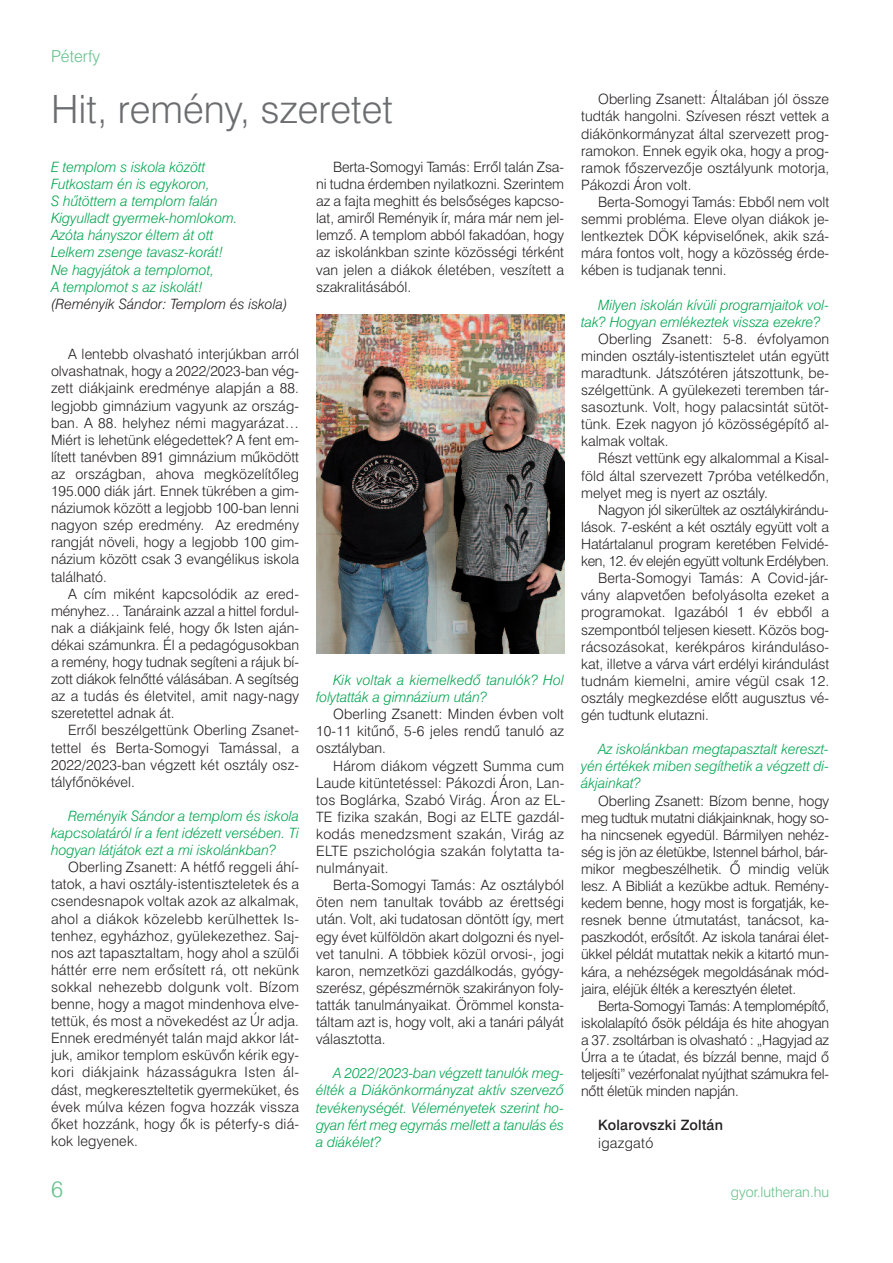
<style>
.page{position:relative;width:893px;height:1263px;background:#fff}
.page>*{position:absolute;margin:0;border:0;box-sizing:border-box;transform-origin:0 0}
.t1{font:39px "Swiss 721 Light HU Normal";color:#6c6d70}
.t2{font:22.5px "Swiss 721 Light HU Normal";color:#65c18b}
.t3{font:16.5px "Swiss 721 Light HU Normal";color:#65c18b}
.t4{font:14.25px/17.1px "Swiss 721 Light HU Normal";color:#231f20;text-align:justify}
.t5{font:14.25px/17.1px "Swiss 721 Light HU Italic";color:#00a54f;text-align:justify}
.t6{font:14.25px "Swiss 721 Light HU Normal";letter-spacing:-.025em;color:#231f20}
.t7{font:14.25px "Swiss 721 Light HU Normal";letter-spacing:-.02em;color:#231f20}
.t8{font:14.25px "Swiss 721 Light HU Italic";color:#231f20}
.t9{font:14.25px "Swiss 721 Medium HU Normal";letter-spacing:.02em;color:#231f20}
.t10{font:14.25px "Swiss 721 Light HU Normal";color:#65c18b}
.t11{font:14.25px "Swiss 721 Light HU Normal";letter-spacing:.02em;color:#231f20}
</style>
<div class="page">
<img style="left:316px;top:315px;width:248px;height:338px">
<p class="t3" style="left:51px;top:46px;width:51px">Péterfy</p>
<h1 class="t1" style="left:51px;top:87px;width:343px">Hit, remény, szeretet</h1>
<p class="t5" style="left:51px;top:158px;width:188px;text-align:left">E templom s iskola között<br>Futkostam én is egykoron,<br>S hûtöttem a templom falán<br>Kigyulladt gyermek-homlokom.<br>Azóta hányszor éltem át ott<br>Lelkem zsenge tavasz-korát!<br>Ne hagyjátok a templomot,<br>A templomot s az iskolát!</p>
<p class="t8" style="left:51px;top:295px;width:238px">(Reményik Sándor: Templom és iskola)</p>
<p class="t4" style="left:316px;top:158px;width:250px;text-indent:17px">Berta-Somogyi Tamás: Errôl talán Zsa&shy;ni tudna érdemben nyilatkozni. Szerintem az a fajta meghitt és belsôséges kapcso&shy;lat, amirôl Reményik ír, mára már nem jel&shy;lemzô. A templom abból fakadóan, hogy az iskolánkban szinte közösségi térként van jelen a diákok életében, veszített a szakralitásából.</p>
<p class="t4" style="left:51px;top:346px;width:250px;text-indent:17px">A lentebb olvasható interjúkban arról olvashatnak, hogy a 2022/2023-ban vég&shy;zett diákjaink eredménye alapján a 88. legjobb gimnázium vagyunk az ország&shy;ban. A 88. helyhez némi magyarázat… Miért is lehetünk elégedettek? A fent em&shy;lített tanévben 891 gimnázium mûködött az országban, ahova megközelítôleg 195.000 diák járt. Ennek tükrében a gim&shy;náziumok között a legjobb 100-ban lenni nagyon szép eredmény. Az eredmény rangját növeli, hogy a legjobb 100 gim&shy;názium között csak 3 evangélikus iskola található.</p>
<p class="t4" style="left:51px;top:585px;width:250px;text-indent:17px">A cím miként kapcsolódik az ered&shy;ményhez… Tanáraink azzal a hittel fordul&shy;nak a diákjaink felé, hogy ôk Isten aján&shy;dékai számunkra. Él a pedagógusokban a remény, hogy tudnak segíteni a rájuk bí&shy;zott diákok felnôtté válásában. A segítség az a tudás és életvitel, amit nagy-nagy szeretettel adnak át.</p>
<p class="t4" style="left:51px;top:722px;width:250px;text-indent:17px">Errôl beszélgettünk Oberling Zsanet&shy;tettel és Berta-Somogyi Tamással, a 2022/2023-ban végzett két osztály osz&shy;tályfônökével.</p>
<p class="t5" style="left:51px;top:807px;width:250px;text-indent:17px">Reményik Sándor a templom és iskola kapcsolatáról ír a fent idézett versében. Ti hogyan látjátok ezt a mi iskolánkban?</p>
<p class="t4" style="left:51px;top:859px;width:250px;text-indent:17px">Oberling Zsanett: A hétfô reggeli áhí&shy;tatok, a havi osztály-istentiszteletek és a csendesnapok voltak azok az alkalmak, ahol a diákok közelebb kerülhettek Is&shy;tenhez, egyházhoz, gyülekezethez. Saj&shy;nos azt tapasztaltam, hogy ahol a szülôi háttér erre nem erôsített rá, ott nekünk sokkal nehezebb dolgunk volt. Bízom benne, hogy a magot mindenhova elve&shy;tettük, és most a növekedést az Úr adja.<br>Ennek eredményét talán majd akkor lát&shy;juk, amikor templom esküvôn kérik egy&shy;kori diákjaink házasságukra Isten ál&shy;dást, megkereszteltetik gyermeküket, és évek múlva kézen fogva hozzák vissza ôket hozzánk, hogy ôk is péterfy-s diá&shy;kok legyenek.</p>
<p class="t5" style="left:316px;top:671px;width:250px;text-indent:17px">Kik voltak a kiemelkedô tanulók? Hol folytatták a gimnázium után?</p>
<p class="t4" style="left:316px;top:706px;width:250px;text-indent:17px">Oberling Zsanett: Minden évben volt 10-11 kitûnô, 5-6 jeles rendû tanuló az osztályban.</p>
<p class="t4" style="left:316px;top:757px;width:251px;text-indent:17px">Három diákom végzett Summa cum Laude kitüntetéssel: Pákozdi Áron, Lan&shy;tos Boglárka, Szabó Virág. Áron az EL-TE fizika szakán, Bogi az ELTE gazdál&shy;kodás menedzsment szakán, Virág az ELTE pszichológia szakán folytatta ta&shy;nulmányait.</p>
<p class="t4" style="left:316px;top:877px;width:250px;text-indent:17px">Berta-Somogyi Tamás: Az osztályból öten nem tanultak tovább az érettségi után. Volt, aki tudatosan döntött így, mert egy évet külföldön akart dolgozni és nyel&shy;vet tanulni. A többiek közül orvosi-, jogi karon, nemzetközi gazdálkodás, gyógy&shy;szerész, gépészmérnök szakirányon foly&shy;tatták tanulmányaikat. Örömmel konsta&shy;táltam azt is, hogy volt, aki a tanári pályát választotta.</p>
<p class="t5" style="left:316px;top:1065px;width:250px;text-indent:17px">A 2022/2023-ban végzett tanulók meg&shy;élték a Diákönkormányzat aktív szervezô tevékenységét. Véleményetek szerint ho&shy;gyan fért meg egymás mellett a tanulás és a diákélet?</p>
<p class="t4" style="left:581px;top:91px;width:250px;text-indent:17px">Oberling Zsanett: Általában jól össze tudták hangolni. Szívesen részt vettek a diákönkormányzat által szervezett prog&shy;ramokon. Ennek egyik oka, hogy a prog&shy;ramok fôszervezôje osztályunk motorja, Pákozdi Áron volt.</p>
<p class="t4" style="left:581px;top:193px;width:250px;text-indent:17px">Berta-Somogyi Tamás: Ebbôl nem volt semmi probléma. Eleve olyan diákok je&shy;lentkeztek DÖK képviselônek, akik szá&shy;mára fontos volt, hogy a közösség érde&shy;kében is tudjanak tenni.</p>
<p class="t5" style="left:581px;top:296px;width:250px;text-indent:17px">Milyen iskolán kívüli programjaitok vol&shy;tak? Hogyan emlékeztek vissza ezekre?</p>
<p class="t4" style="left:581px;top:330px;width:250px;text-indent:17px">Oberling Zsanett: 5-8. évfolyamon minden osztály-istentisztelet után együtt maradtunk. Játszótéren játszottunk, be&shy;szélgettünk. A gyülekezeti teremben tár&shy;sasoztunk. Volt, hogy palacsintát sütöt&shy;tünk. Ezek nagyon jó közösségépítô al&shy;kalmak voltak.</p>
<p class="t4" style="left:581px;top:450px;width:250px;text-indent:17px">Részt vettünk egy alkalommal a Kisal&shy;föld által szervezett 7próba vetélkedôn, melyet meg is nyert az osztály.</p>
<p class="t7" style="left:598px;top:501px;width:232px">Nagyon jól sikerültek az osztálykirándu-</p>
<p class="t4" style="left:581px;top:518px;width:250px">lások. 7-esként a két osztály együtt volt a</p>
<p class="t4" style="left:581px;top:535px;width:249px">Határtalanul program keretében Felvidé-</p>
<p class="t6" style="left:581px;top:553px;width:250px">ken, 12. év elején együtt voltunk Erdélyben.</p>
<p class="t4" style="left:598px;top:570px;width:232px">Berta-Somogyi Tamás: A Covid-jár-</p>
<p class="t4" style="left:581px;top:587px;width:250px">vány alapvetôen befolyásolta ezeket a</p>
<p class="t4" style="left:581px;top:604px;width:250px">programokat. Igazából 1 év ebbôl a</p>
<p class="t4" style="left:581px;top:621px;width:250px">szempontból teljesen kiesett. Közös bog-</p>
<p class="t4" style="left:581px;top:638px;width:250px">rácsozásokat, kerékpáros kiránduláso-</p>
<p class="t4" style="left:581px;top:655px;width:250px">kat, illetve a várva várt erdélyi kirándulást</p>
<p class="t4" style="left:581px;top:672px;width:250px">tudnám kiemelni, amire végül csak 12.</p>
<p class="t4" style="left:581px;top:689px;width:250px">osztály megkezdése elôtt augusztus vé-</p>
<p class="t4" style="left:581px;top:706px;width:129px">gén tudtunk elutazni.</p>
<p class="t5" style="left:581px;top:741px;width:250px;text-indent:17px">Az iskolánkban megtapasztalt kereszt&shy;yén értékek miben segíthetik a végzett di&shy;ákjainkat?</p>
<p class="t4" style="left:581px;top:792px;width:250px;text-indent:17px">Oberling Zsanett: Bízom benne, hogy meg tudtuk mutatni diákjainknak, hogy so&shy;ha nincsenek egyedül. Bármilyen nehéz&shy;ség is jön az életükbe, Istennel bárhol, bár&shy;mikor megbeszélhetik. Ô mindig velük lesz. A Bibliát a kezükbe adtuk. Remény&shy;kedem benne, hogy most is forgatják, ke&shy;resnek benne útmutatást, tanácsot, ka&shy;paszkodót, erôsítôt. Az iskola tanárai élet&shy;ükkel példát mutattak nekik a kitartó mun&shy;kára, a nehézségek megoldásának mód&shy;jaira, eléjük élték a keresztyén életet.</p>
<p class="t4" style="left:581px;top:997px;width:250px;text-indent:17px">Berta-Somogyi Tamás: A templomépítô, iskolalapító ôsök példája és hite ahogyan a 37. zsoltárban is olvasható : „Hagyjad az Úrra a te útadat, és bízzál benne, majd ô teljesíti” vezérfonalat nyújthat számukra fel&shy;nôtt életük minden napján.</p>
<p class="t9" style="left:598px;top:1117px;width:126px">Kolarovszki Zoltán</p>
<p class="t11" style="left:598px;top:1134px;width:57px">igazgató</p>
<h2 class="t2" style="left:51px;top:1176px;width:13px">6</h2>
<p class="t10" style="left:731px;top:1183px;width:100px">gyor.lutheran.hu</p>
</div>
